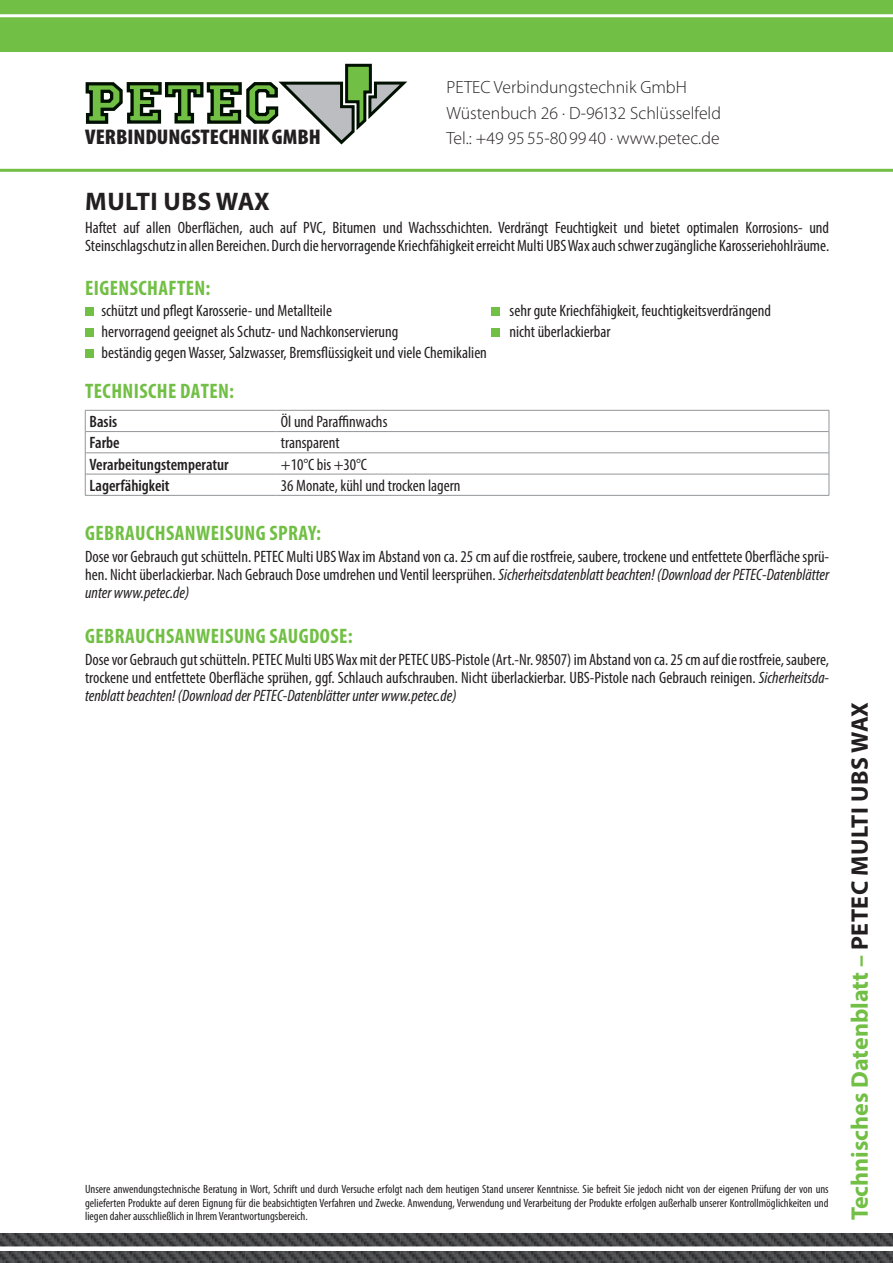
<style>
.page{position:relative;width:893px;height:1263px;background:#fff}
.page>*{position:absolute;margin:0;border:0;box-sizing:border-box;transform-origin:0 0}
.t1{font:700 25.5px "Myriad Pro";letter-spacing:.02em;color:#231f20}
.t2{font:700 24px "Myriad Pro";color:#71bf44}
.t3{font:900 condensed 21.3px "Myriad Pro";color:#231f20;scale:1.05 1}
.t4{font:700 condensed 21px "Myriad Pro";letter-spacing:.02em;color:#71bf44}
.t5{font:300 17.7px "Myriad Pro";color:#231f20}
.Textkörper_2{font:condensed 16.5px/18px "Myriad Pro";color:#231f20;text-align:justify}
.t6{font:600 condensed 16.5px "Myriad Pro";color:#231f20}
.Textkörper{font:condensed 12px/13.5px "Myriad Pro";color:#231f20;text-align:justify}
.s1{font-style:italic}
.s2{color:#231f20}
</style>
<div class="page">
<div style="left:0;top:0;width:893px;height:51px;background:#71bf44"></div>
<hr style="left:0;top:14px;width:893px;height:3px;background:#fff">
<svg style="left:85px;top:63px;width:323px;height:82px"></svg>
<img style="left:0;top:1233px;width:893px;height:30px">
<div style="left:0;top:1246px;width:893px;height:5px;background:#fff"></div>
<div style="left:85px;top:307px;width:9px;height:9px;background:#71bf44"></div>
<div style="left:492px;top:307px;width:8px;height:9px;background:#71bf44"></div>
<div style="left:85px;top:328px;width:9px;height:9px;background:#71bf44"></div>
<div style="left:492px;top:328px;width:8px;height:9px;background:#71bf44"></div>
<div style="left:85px;top:349px;width:9px;height:8px;background:#71bf44"></div>
<hr style="left:85px;top:431px;width:192px;height:1px;background:#939598">
<hr style="left:277px;top:431px;width:552px;height:1px;background:#939598">
<hr style="left:85px;top:453px;width:192px;height:1px;background:#939598">
<hr style="left:277px;top:453px;width:552px;height:1px;background:#939598">
<hr style="left:85px;top:474px;width:192px;height:1px;background:#939598">
<hr style="left:277px;top:474px;width:552px;height:1px;background:#939598">
<hr style="left:85px;top:410px;width:192px;height:1px;background:#939598">
<hr style="left:277px;top:410px;width:552px;height:1px;background:#939598">
<svg style="left:85px;top:410px;width:1px;height:85px"></svg>
<svg style="left:829px;top:410px;width:1px;height:85px"></svg>
<hr style="left:85px;top:495px;width:192px;height:1px;background:#939598">
<hr style="left:277px;top:495px;width:552px;height:1px;background:#939598">
<hr style="left:0;top:169px;width:893px;height:3px;background:#71bf44">
<p class="t3" style="left:85px;top:124px;width:226px">VERBINDUNGSTECHNIK GMBH</p>
<p class="t5" style="left:446px;top:77px;width:242px">PETEC Verbindungstechnik GmbH</p>
<p class="t5" style="left:446px;top:102px;width:276px">Wüstenbuch 26 · D-96132 Schlüsselfeld</p>
<p class="t5" style="left:446px;top:128px;width:275px">Tel.: +49 95 55-80 99 40 · www.petec.de</p>
<p class="t1" style="left:85px;top:184px;width:186px">MULTI UBS WAX</p>
<p class="Textkörper_2" style="left:85px;top:218px;width:746px">Haftet auf allen Oberflächen, auch auf PVC, Bitumen und Wachsschichten. Verdrängt Feuchtigkeit und bietet optimalen Korrosions- und<br>Steinschlagschutz in allen Bereichen. Durch die hervorragende Kriechfähigkeit erreicht Multi UBS Wax auch schwer zugängliche Karosseriehohlräume.</p>
<p class="t4" style="left:85px;top:275px;width:127px">EIGENSCHAFTEN:</p>
<p class="Textkörper_2" style="left:102px;top:301px;width:232px">schützt und pflegt Karosserie- und Metallteile</p>
<p class="Textkörper_2" style="left:510px;top:301px;width:263px">sehr gute Kriechfähigkeit, feuchtigkeitsverdrängend</p>
<p class="Textkörper_2" style="left:102px;top:322px;width:298px">hervorragend geeignet als Schutz- und Nachkonservierung</p>
<p class="Textkörper_2" style="left:510px;top:322px;width:103px">nicht überlackierbar</p>
<p class="Textkörper_2" style="left:102px;top:343px;width:387px">beständig gegen Wasser, Salzwasser, Bremsflüssigkeit und viele Chemikalien</p>
<p class="t4" style="left:85px;top:378px;width:150px">TECHNISCHE DATEN:</p>
<p class="t6" style="left:90px;top:411px;width:29px">Basis</p>
<p class="Textkörper_2" style="left:281px;top:412px;width:108px">Öl und Paraffinwachs</p>
<p class="t6" style="left:90px;top:433px;width:32px">Farbe</p>
<p class="Textkörper_2" style="left:281px;top:434px;width:60px">transparent</p>
<p class="t6" style="left:90px;top:454px;width:141px">Verarbeitungstemperatur</p>
<p class="Textkörper_2" style="left:281px;top:455px;width:88px">+10°C bis +30°C</p>
<p class="t6" style="left:90px;top:475px;width:82px">Lagerfähigkeit</p>
<p class="Textkörper_2" style="left:281px;top:476px;width:181px">36 Monate, kühl und trocken lagern</p>
<p class="t4" style="left:85px;top:520px;width:237px">GEBRAUCHSANWEISUNG SPRAY:</p>
<p class="Textkörper_2" style="left:85px;top:548px;width:746px">Dose vor Gebrauch gut schütteln. PETEC Multi UBS Wax im Abstand von ca. 25 cm auf die rostfreie, saubere, trockene und entfettete Oberfläche sprü&shy;hen. Nicht überlackierbar. Nach Gebrauch Dose umdrehen und Ventil leersprühen. <span class="s1">Sicherheitsdatenblatt beachten! (Download der PETEC-Datenblätter unter www.petec.de)</span></p>
<p class="t4" style="left:85px;top:623px;width:269px">GEBRAUCHSANWEISUNG SAUGDOSE:</p>
<p class="Textkörper_2" style="left:85px;top:650px;width:746px">Dose vor Gebrauch gut schütteln. PETEC Multi UBS Wax mit der PETEC UBS-Pistole (Art.-Nr. 98507) im Abstand von ca. 25 cm auf die rostfreie, saubere, trockene und entfettete Oberfläche sprühen, ggf. Schlauch aufschrauben. Nicht überlackierbar. UBS-Pistole nach Gebrauch reinigen. <span class="s1">Sicherheitsda&shy;tenblatt beachten! (Download der PETEC-Datenblätter unter www.petec.de)</span></p>
<p class="Textkörper" style="left:85px;top:1182px;width:745px">Unsere anwendungstechnische Beratung in Wort, Schrift und durch Versuche erfolgt nach dem heutigen Stand unserer Kenntnisse. Sie befreit Sie jedoch nicht von der eigenen Prüfung der von uns gelieferten Produkte auf deren Eignung für die beabsichtigten Verfahren und Zwecke. Anwendung, Verwendung und Verarbeitung der Produkte erfolgen außerhalb unserer Kontrollmöglichkeiten und liegen daher ausschließlich in Ihrem Verantwortungsbereich.</p>
<p class="t2" style="left:844px;top:1220px;width:520px;rotate:-90deg">Technisches Datenblatt – <span class="s2">PETEC MULTI UBS WAX</span></p>
</div>
